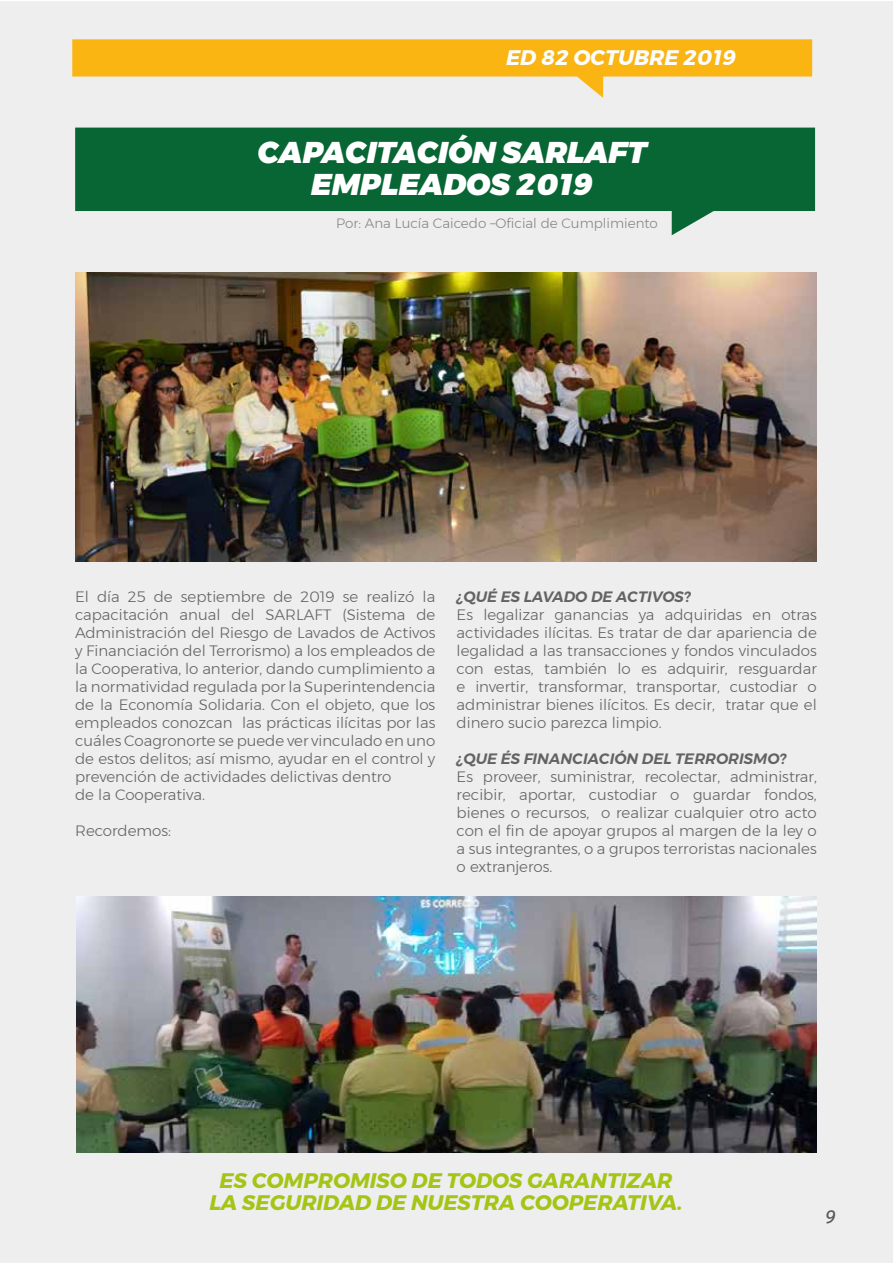
<style>
.page{position:relative;width:893px;height:1263px;background:#fff}
.page>*{position:absolute;margin:0;border:0;box-sizing:border-box;transform-origin:0 0}
.t1{font:italic 900 30px/32px "Montserrat";color:#fff;text-align:center}
.t2{font:italic 700 21px/22.5px "Montserrat";color:#a4c515;text-align:center}
.t3{font:italic 700 21px "Montserrat";color:#fdfdfd}
.t4{font:italic 18px "Aller";color:#575756}
.t5{font:300 15px/18px "Montserrat";color:#646363;text-align:justify}
.t6{font:italic 600 15px "Montserrat";color:#646363}
.t7{font:300 13.5px "Montserrat";color:#878787}
</style>
<div class="page">
<div style="left:0;top:1px;width:893px;height:1262px;background:#eee"></div>
<svg style="left:72px;top:39px;width:740px;height:59px"></svg>
<svg style="left:75px;top:128px;width:740px;height:107px;fill:#076633"></svg>
<img style="left:75px;top:273px;width:741px;height:289px">
<img style="left:77px;top:896px;width:740px;height:257px">
<h2 class="t3" style="left:506px;top:40px;width:232px">ED 82 OCTUBRE 2019</h2>
<h1 class="t1" style="left:258px;top:137px;width:391px">CAPACITACIÓN SARLAFT<br>EMPLEADOS 2019</h1>
<p class="t7" style="left:336px;top:213px;width:323px">Por: Ana Lucía Caicedo –Oficial de Cumplimiento</p>
<p class="t5" style="left:75px;top:587px;width:362px;text-align:left">El día 25 de septiembre de 2019 se realizó la capacitación anual del SARLAFT (Sistema de Administración del Riesgo de Lavados de Activos y Financiación del Terrorismo) a los empleados de la Cooperativa, lo anterior, dando cumplimiento a la normatividad regulada por la Superintendencia de la Economía Solidaria. Con el objeto, que los empleados conozcan las prácticas ilícitas por las cuáles Coagronorte se puede ver vinculado en uno de estos delitos; así mismo, ayudar en el control y prevención de actividades delictivas dentro<br>de la Cooperativa.</p>
<p class="t5" style="left:75px;top:821px;width:97px">Recordemos:</p>
<p class="t6" style="left:457px;top:585px;width:236px">¿QUÉ ES LAVADO DE ACTIVOS?</p>
<p class="t5" style="left:457px;top:605px;width:362px">Es legalizar ganancias ya adquiridas en otras actividades ilícitas. Es tratar de dar apariencia de legalidad a las transacciones y fondos vinculados con estas, también lo es adquirir, resguardar e invertir, transformar, transportar, custodiar o administrar bienes ilícitos. Es decir, tratar que el dinero sucio parezca limpio.</p>
<p class="t6" style="left:457px;top:747px;width:331px">¿QUE ÉS FINANCIACIÓN DEL TERRORISMO?</p>
<p class="t5" style="left:457px;top:767px;width:362px">Es proveer, suministrar, recolectar, administrar, recibir, aportar, custodiar o guardar fondos, bienes o recursos, o realizar cualquier otro acto con el fin de apoyar grupos al margen de la ley o a sus integrantes, o a grupos terroristas nacionales o extranjeros.</p>
<h2 class="t2" style="left:209px;top:1169px;width:475px">ES COMPROMISO DE TODOS GARANTIZAR<br>LA SEGURIDAD DE NUESTRA COOPERATIVA.</h2>
<p class="t4" style="left:825px;top:1205px;width:12px">9</p>
</div>
